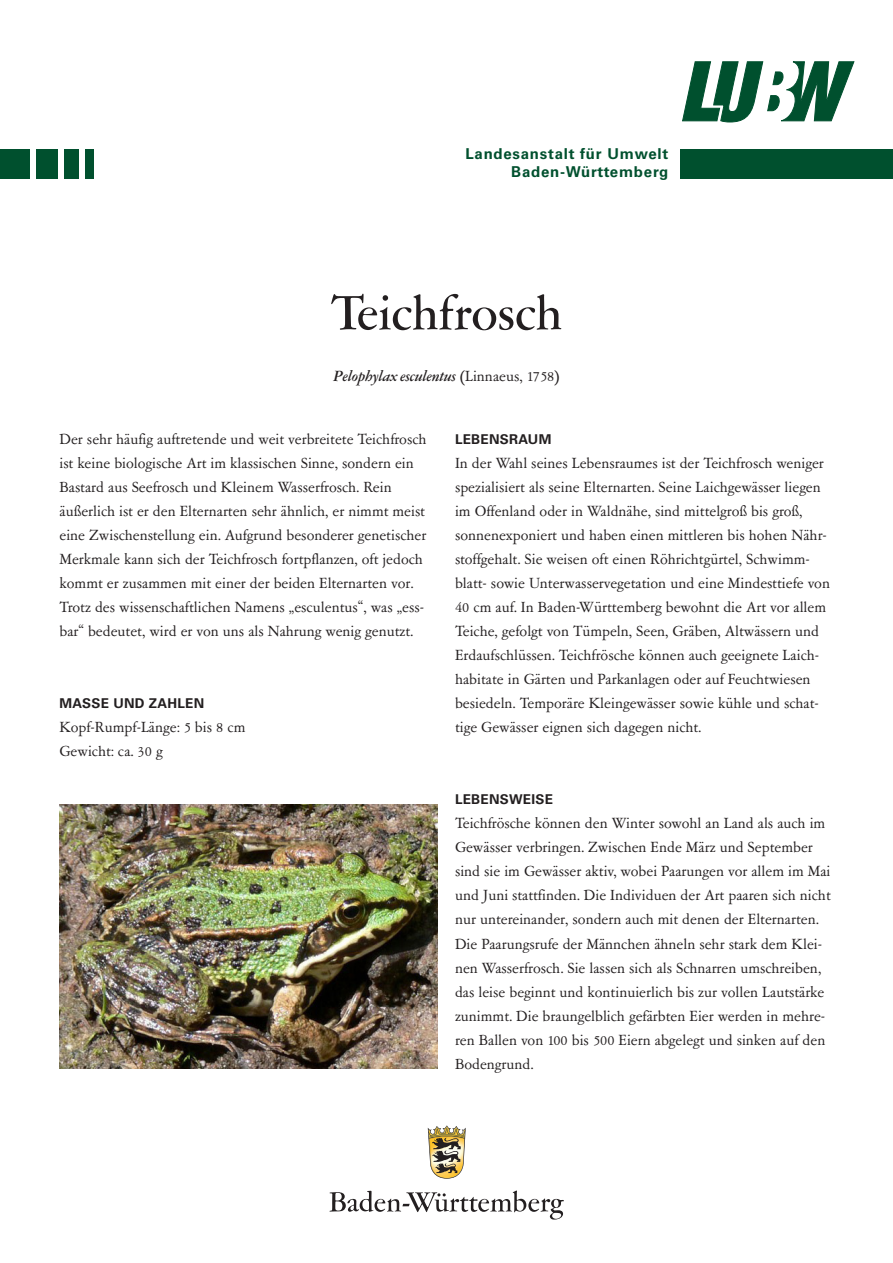
<style>
.page{position:relative;width:893px;height:1263px;background:#fff}
.page>*{position:absolute;margin:0;border:0;box-sizing:border-box;transform-origin:0 0}
.Hauptüberschrift_Mit{font:500 54px "Garamont Amst SH";letter-spacing:.015em;color:#231f20}
.Fließtext_Mitteilung{font:16.5px/24px "Garamont Amst SB Rom";color:#231f20}
.Unterüberschrift_Mit{font:16.5px "Garamont Amst SB Rom";color:#231f20}
.Unterüberschrift_Mit-2{font:16.5px "Garamont Amst SB Med Ita";color:#231f20}
.Kopf{font:700 15px/18.8px "Univers LT";letter-spacing:.05em;color:#00502e;text-align:right}
.Mobilfunk_Untertitel{font:700 13.5px "Univers LT";letter-spacing:.02em;color:#231f20}
.s1{font-family:"Garamont Amst SB Rom"}
</style>
<div class="page">
<div style="left:0;top:149px;width:30px;height:30px;background:#00502e"></div>
<div style="left:64px;top:149px;width:15px;height:30px;background:#00502e"></div>
<div style="left:85px;top:149px;width:9px;height:30px;background:#00502e"></div>
<div style="left:36px;top:149px;width:21px;height:30px;background:#00502e"></div>
<div style="left:680px;top:149px;width:213px;height:30px;background:#00502e"></div>
<svg style="left:682px;top:61px;width:173px;height:62px"></svg>
<svg style="left:330px;top:1190px;width:234px;height:29px"></svg>
<svg style="left:428px;top:1125px;width:38px;height:53px"></svg>
<img style="left:60px;top:804px;width:378px;height:264px">
<p class="Kopf" style="left:465px;top:144px;width:204px">Landesanstalt für Umwelt<br>Baden-Württemberg</p>
<p class="Hauptüberschrift_Mit" style="left:331px;top:287px;width:232px">Teichfrosch</p>
<p class="Unterüberschrift_Mit-2" style="left:333px;top:368px;width:228px">Pelophylax esculentus <span class="s1">(Linnaeus, 1758)</span></p>
<p class="Fließtext_Mitteilung" style="left:60px;top:428px;width:369px">Der sehr häufig auftretende und weit verbreitete Teichfrosch ist keine biologische Art im klassischen Sinne, sondern ein Bastard aus Seefrosch und Kleinem Wasserfrosch. Rein äußerlich ist er den Elternarten sehr ähnlich, er nimmt meist eine Zwischenstellung ein. Aufgrund besonderer genetischer Merkmale kann sich der Teichfrosch fortpflanzen, oft jedoch kommt er zusammen mit einer der beiden Elternarten vor.<br>Trotz des wissenschaftlichen Namens „esculentus“, was „ess&shy;bar“ bedeutet, wird er von uns als Nahrung wenig genutzt.</p>
<p class="Mobilfunk_Untertitel" style="left:60px;top:696px;width:146px">MASSE UND ZAHLEN</p>
<p class="Unterüberschrift_Mit" style="left:60px;top:719px;width:187px">Kopf-Rumpf-Länge: 5 bis 8 cm</p>
<p class="Unterüberschrift_Mit" style="left:60px;top:743px;width:105px">Gewicht: ca. 30 g</p>
<p class="Mobilfunk_Untertitel" style="left:455px;top:432px;width:98px">LEBENSRAUM</p>
<p class="Fließtext_Mitteilung" style="left:455px;top:452px;width:377px">In der Wahl seines Lebensraumes ist der Teichfrosch weniger spezialisiert als seine Elternarten. Seine Laichgewässer liegen im Offenland oder in Waldnähe, sind mittelgroß bis groß, sonnenexponiert und haben einen mittleren bis hohen Nähr&shy;stoffgehalt. Sie weisen oft einen Röhrichtgürtel, Schwimm&shy;blatt- sowie Unterwasservegetation und eine Mindesttiefe von 40 cm auf. In Baden-Württemberg bewohnt die Art vor allem Teiche, gefolgt von Tümpeln, Seen, Gräben, Altwässern und Erdaufschlüssen. Teichfrösche können auch geeignete Laich&shy;habitate in Gärten und Parkanlagen oder auf Feuchtwiesen besiedeln. Temporäre Kleingewässer sowie kühle und schat&shy;tige Gewässer eignen sich dagegen nicht.</p>
<p class="Mobilfunk_Untertitel" style="left:455px;top:792px;width:99px">LEBENSWEISE</p>
<p class="Fließtext_Mitteilung" style="left:455px;top:812px;width:377px">Teichfrösche können den Winter sowohl an Land als auch im Gewässer verbringen. Zwischen Ende März und September sind sie im Gewässer aktiv, wobei Paarungen vor allem im Mai und Juni stattfinden. Die Individuen der Art paaren sich nicht nur untereinander, sondern auch mit denen der Elternarten.<br>Die Paarungsrufe der Männchen ähneln sehr stark dem Klei&shy;nen Wasserfrosch. Sie lassen sich als Schnarren umschreiben, das leise beginnt und kontinuierlich bis zur vollen Lautstärke zunimmt. Die braungelblich gefärbten Eier werden in mehre&shy;ren Ballen von 100 bis 500 Eiern abgelegt und sinken auf den Bodengrund.</p>
</div>
